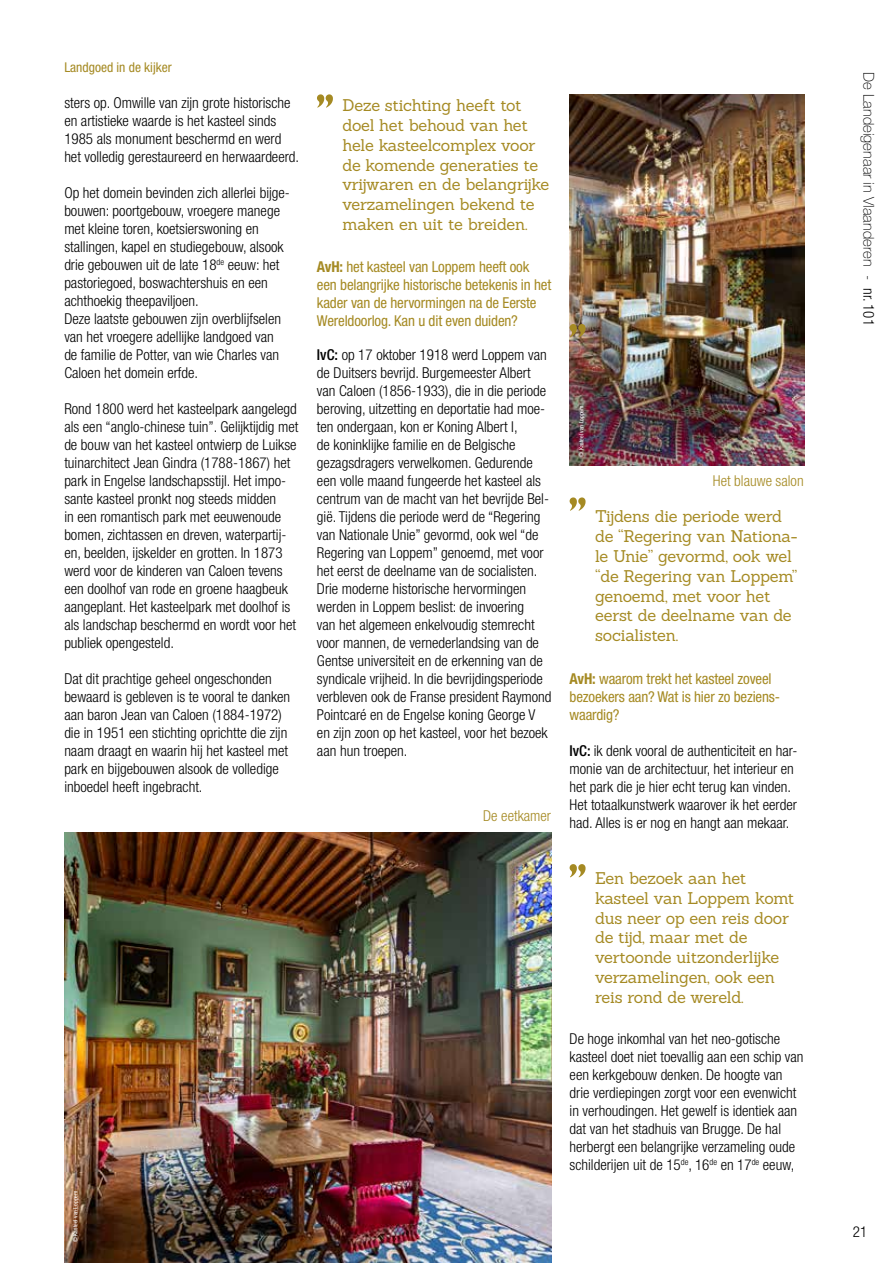
<style>
.page{position:relative;width:893px;height:1263px;background:#fff}
.page>*{position:absolute;margin:0;border:0;box-sizing:border-box;transform-origin:0 0}
.t1{font:16.5px/19.8px "Sanchez";letter-spacing:-.015em;color:#a58a23}
.t2{font:300 condensed 15px/18px "Helvetica Neue LT Std";color:#000}
.t3{font:condensed 15px/18px "Helvetica Neue LT Std";letter-spacing:-.01em;color:#a58a23}
.t4{font:100 15px "Helvetica Neue LT Std";color:#000}
.t5{font:300 condensed 15px "Helvetica Neue LT Std";color:#a58a23}
.t6{font:condensed 13.5px "Helvetica Neue LT Std";color:#a58a23}
.t7{font:condensed 6px "Helvetica Neue LT Std";color:#fff}
.s1{font-weight:700}
.s2{font-weight:500}
.s3{font-weight:300;font-stretch:condensed}
</style>
<div class="page">
<img style="left:64px;top:833px;width:488px;height:430px">
<img style="left:569px;top:95px;width:235px;height:371px">
<svg style="left:317px;top:94px;width:16px;height:14px"></svg>
<svg style="left:570px;top:324px;width:16px;height:13px"></svg>
<svg style="left:570px;top:497px;width:16px;height:14px"></svg>
<svg style="left:570px;top:864px;width:16px;height:13px"></svg>
<p class="t6" style="left:64px;top:60px;width:109px">Landgoed in de kijker</p>
<p class="t2" style="left:64px;top:94px;width:236px">sters op. Omwille van zijn grote historische en artistieke waarde is het kasteel sinds 1985 als monument beschermd en werd het volledig gerestaureerd en herwaardeerd.</p>
<p class="t2" style="left:64px;top:184px;width:227px">Op het domein bevinden zich allerlei bijge&shy;bouwen: poortgebouw, vroegere manege met kleine toren, koetsierswoning en stallingen, kapel en studiegebouw, alsook drie gebouwen uit de late 18<sup>de</sup> eeuw: het pastoriegoed, boswachtershuis en een achthoekig theepaviljoen.<br>Deze laatste gebouwen zijn overblijfselen van het vroegere adellijke landgoed van de familie de Potter, van wie Charles van Caloen het domein erfde.</p>
<p class="t2" style="left:64px;top:400px;width:236px">Rond 1800 werd het kasteelpark aangelegd als een “anglo-chinese tuin”. Gelijktijdig met de bouw van het kasteel ontwierp de Luikse tuinarchitect Jean Gindra (1788-1867) het park in Engelse landschapsstijl. Het impo&shy;sante kasteel pronkt nog steeds midden<br>in een romantisch park met eeuwenoude bomen, zichtassen en dreven, waterpartij&shy;en, beelden, ijskelder en grotten. In 1873 werd voor de kinderen van Caloen tevens een doolhof van rode en groene haagbeuk aangeplant. Het kasteelpark met doolhof is als landschap beschermd en wordt voor het publiek opengesteld.</p>
<p class="t2" style="left:64px;top:670px;width:227px">Dat dit prachtige geheel ongeschonden bewaard is gebleven is te vooral te danken aan baron Jean van Caloen (1884-1972) die in 1951 een stichting oprichtte die zijn naam draagt en waarin hij het kasteel met park en bijgebouwen alsook de volledige inboedel heeft ingebracht.</p>
<p class="t7" style="left:72px;top:1242px;width:53px;rotate:-90deg">© Kasteel van Loppem</p>
<p class="t1" style="left:342px;top:95px;width:208px">Deze stichting heeft tot doel het behoud van het hele kasteelcomplex voor de komende generaties te vrijwaren en de belangrijke verzamelingen bekend te maken en uit te breiden.</p>
<p class="t3" style="left:317px;top:258px;width:236px"><span class="s1">AvH:</span> het kasteel van Loppem heeft ook een belangrijke historische betekenis in het kader van de hervormingen na de Eerste Wereldoorlog. Kan u dit even duiden?</p>
<p class="t2" style="left:317px;top:346px;width:236px"><span class="s2">IvC:</span> op 17 oktober 1918 werd Loppem van de Duitsers bevrijd. Burgemeester Albert van Caloen (1856-1933), die in die periode beroving, uitzetting en deportatie had moe&shy;ten ondergaan, kon er Koning Albert I,<br>de koninklijke familie en de Belgische gezagsdragers verwelkomen. Gedurende een volle maand fungeerde het kasteel als centrum van de macht van het bevrijde Bel&shy;gië. Tijdens die periode werd de “Regering van Nationale Unie” gevormd, ook wel “de Regering van Loppem” genoemd, met voor het eerst de deelname van de socialisten.<br>Drie moderne historische hervormingen werden in Loppem beslist: de invoering<br>van het algemeen enkelvoudig stemrecht voor mannen, de vernederlandsing van de Gentse universiteit en de erkenning van de syndicale vrijheid. In die bevrijdingsperiode verbleven ook de Franse president Raymond Pointcaré en de Engelse koning George V en zijn zoon op het kasteel, voor het bezoek aan hun troepen.</p>
<p class="t5" style="left:483px;top:807px;width:69px">De eetkamer</p>
<p class="t7" style="left:578px;top:457px;width:53px;rotate:-90deg">© Kasteel van Loppem</p>
<p class="t5" style="left:713px;top:472px;width:92px">Het blauwe salon</p>
<p class="t1" style="left:595px;top:506px;width:204px">Tijdens die periode werd de “Regering van Nationa&shy;le Unie” gevormd, ook wel “de Regering van Loppem” genoemd, met voor het eerst de deelname van de socialisten.</p>
<p class="t3" style="left:570px;top:670px;width:212px"><span class="s1">AvH:</span> waarom trekt het kasteel zoveel bezoekers aan? Wat is hier zo beziens&shy;waardig?</p>
<p class="t2" style="left:570px;top:742px;width:229px"><span class="s2">IvC:</span> ik denk vooral de authenticiteit en har&shy;monie van de architectuur, het interieur en het park die je hier echt terug kan vinden.<br>Het totaalkunstwerk waarover ik het eerder had. Alles is er nog en hangt aan mekaar.</p>
<p class="t1" style="left:595px;top:868px;width:201px">Een bezoek aan het kasteel van Loppem komt dus neer op een reis door de tijd, maar met de vertoonde uitzonderlijke verzamelingen, ook een reis rond de wereld.</p>
<p class="t2" style="left:570px;top:1030px;width:235px">De hoge inkomhal van het neo-gotische kasteel doet niet toevallig aan een schip van een kerkgebouw denken. De hoogte van drie verdiepingen zorgt voor een evenwicht in verhoudingen. Het gewelf is identiek aan dat van het stadhuis van Brugge. De hal herbergt een belangrijke verzameling oude schilderijen uit de 15<sup>de</sup>, 16<sup>de</sup> en 17<sup>de</sup> eeuw,</p>
<p class="t4" style="left:877px;top:72px;width:255px;rotate:90deg">De Landeigenaar in Vlaanderen - <span class="s3">nr. 101</span></p>
<p class="t2" style="left:853px;top:1223px;width:16px">21</p>
</div>
